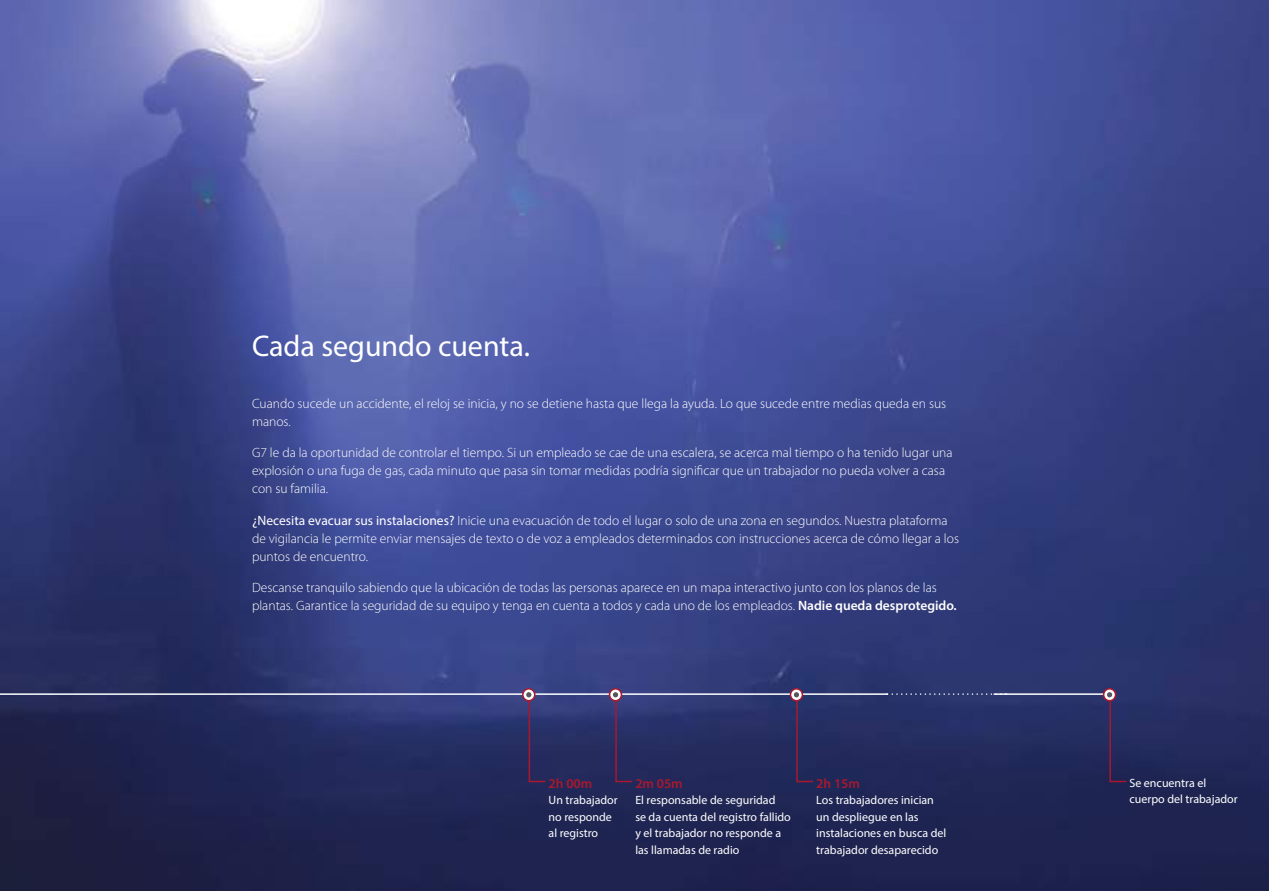
<style>
.page{position:relative;width:1269px;height:891px;background:#fff}
.page>*{position:absolute;margin:0;border:0;box-sizing:border-box;transform-origin:0 0}
.t1{font:30px "Myriad Pro";color:#fff}
.t2{font:300 13.5px/18px "Myriad Pro";color:#fff}
.t3{font:600 13.5px "Myriad Pro";color:#ab182d}
.t4{font:12px/16.5px "Myriad Pro";color:#fff}
.s1{font-weight:400}
.s2{font-weight:600}
</style>
<div class="page">
<img style="left:0;top:0;width:1269px;height:891px">
<hr style="left:0;top:693px;width:888px;height:2px;background:#fefffe">
<hr style="left:994px;top:693px;width:114px;height:2px;background:#fefffe">
<svg style="left:887px;top:693px;width:119px;height:2px"></svg>
<div style="left:1104px;top:689px;width:12px;height:12px;background:#fefffe;border-radius:50%"></div>
<div style="left:1103px;top:688px;width:13px;height:13px;border:2px solid #ab182d;border-radius:50%"></div>
<div style="left:523px;top:689px;width:12px;height:12px;background:#fefffe;border-radius:50%"></div>
<div style="left:522px;top:688px;width:14px;height:13px;border:2px solid #ab182d;border-radius:50%"></div>
<div style="left:610px;top:689px;width:11px;height:12px;background:#fefffe;border-radius:50%"></div>
<div style="left:609px;top:688px;width:13px;height:13px;border:2px solid #ab182d;border-radius:50%"></div>
<svg style="left:1107px;top:692px;width:21px;height:91px;background:#332d5d"></svg>
<svg style="left:526px;top:692px;width:21px;height:91px;background:#3b3568"></svg>
<svg style="left:613px;top:692px;width:21px;height:91px;background:#3a3467"></svg>
<div style="left:791px;top:689px;width:11px;height:12px;background:#fefffe;border-radius:50%"></div>
<div style="left:790px;top:688px;width:13px;height:13px;border:2px solid #ab182d;border-radius:50%"></div>
<svg style="left:794px;top:692px;width:21px;height:91px;background:#343160"></svg>
<h1 class="t1" style="left:252px;top:327px;width:280px">Cada segundo cuenta.</h1>
<p class="t2" style="left:252px;top:395px;width:696px">Cuando sucede un accidente, el reloj se inicia, y no se detiene hasta que llega la ayuda. Lo que sucede entre medias queda en sus manos.</p>
<p class="t2" style="left:252px;top:444px;width:702px">G7 le da la oportunidad de controlar el tiempo. Si un empleado se cae de una escalera, se acerca mal tiempo o ha tenido lugar una explosión o una fuga de gas, cada minuto que pasa sin tomar medidas podría significar que un trabajador no pueda volver a casa con su familia.</p>
<p class="t2" style="left:252px;top:511px;width:709px"><span class="s1">¿Necesita evacuar sus instalaciones?</span> Inicie una evacuación de todo el lugar o solo de una zona en segundos. Nuestra plataforma de vigilancia le permite enviar mensajes de texto o de voz a empleados determinados con instrucciones acerca de cómo llegar a los puntos de encuentro.</p>
<p class="t2" style="left:252px;top:579px;width:706px">Descanse tranquilo sabiendo que la ubicación de todas las personas aparece en un mapa interactivo junto con los planos de las plantas. Garantice la seguridad de su equipo y tenga en cuenta a todos y cada uno de los empleados. <span class="s2">Nadie queda desprotegido.</span></p>
<p class="t3" style="left:549px;top:775px;width:45px">2h 00m</p>
<p class="t4" style="left:549px;top:792px;width:71px">Un trabajador no responde al registro</p>
<p class="t3" style="left:635px;top:775px;width:49px">2m 05m</p>
<p class="t4" style="left:635px;top:792px;width:157px">El responsable de seguridad<br>se da cuenta del registro fallido y el trabajador no responde a las llamadas de radio</p>
<p class="t3" style="left:816px;top:775px;width:45px">2h 15m</p>
<p class="t4" style="left:816px;top:792px;width:132px">Los trabajadores inician un despliegue en las instalaciones en busca del trabajador desaparecido</p>
<p class="t4" style="left:1129px;top:774px;width:110px">Se encuentra el cuerpo del trabajador</p>
</div>
